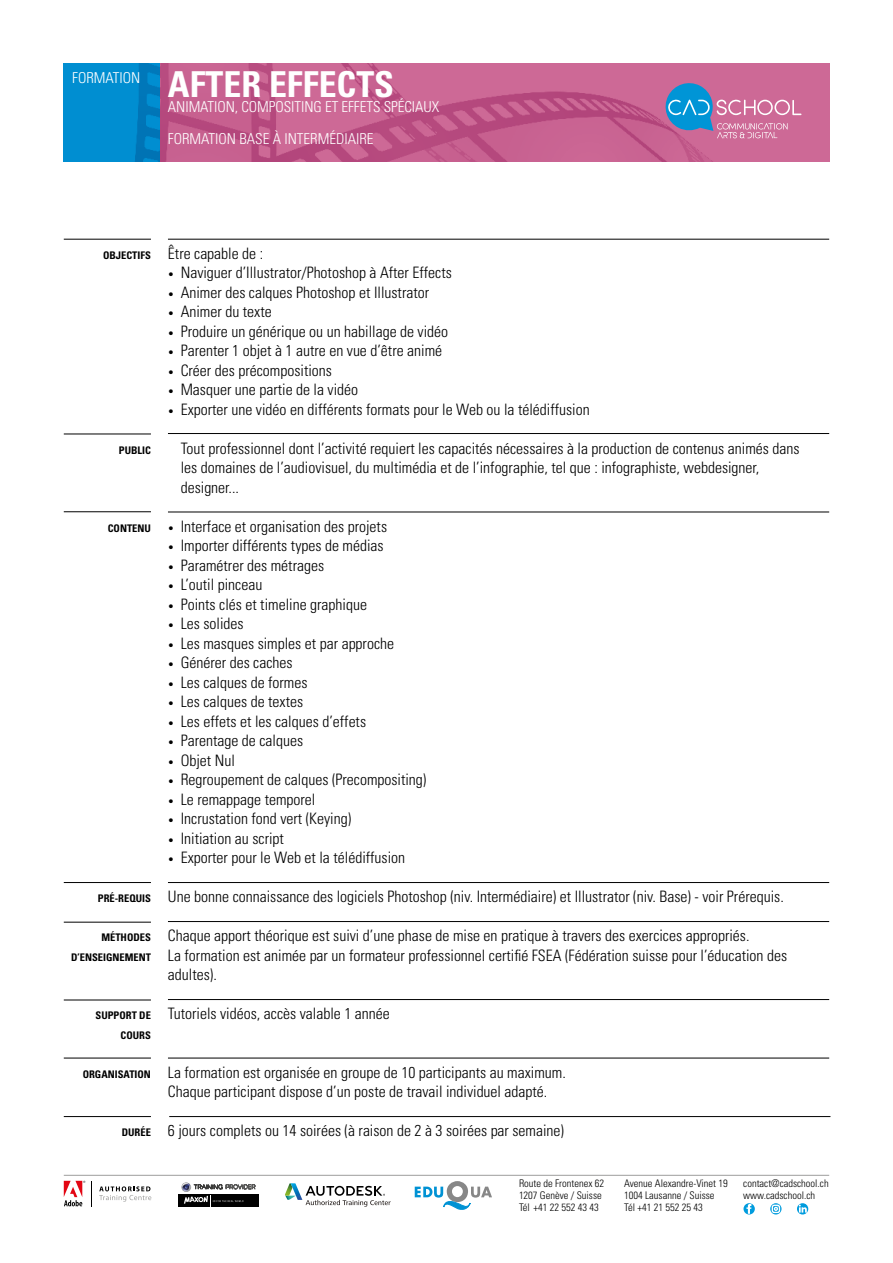
<style>
.page{position:relative;width:893px;height:1263px;background:#fff}
.page>*{position:absolute;margin:0;border:0;box-sizing:border-box;transform-origin:0 0}
.t1{font:700 condensed 35.7px "Univers LT Std";color:#fff}
.texte{font:300 condensed 15.75px/19.5px "Univers LT Std";color:#000}
.t2{font:300 condensed 15px "Univers LT Std";letter-spacing:-.005em;color:#fff}
.t3{font:300 condensed 10.5px/12px "Univers LT Std";color:#000}
.petit_titre_1{font:700 condensed 10.5px/19.5px "Univers LT Std";color:#000;text-align:right}
.s1{font-size:10.5px}
</style>
<div class="page">
<img style="left:159px;top:64px;width:670px;height:97px">
<svg style="left:64px;top:64px;width:95px;height:97px;background:#008acd"></svg>
<svg style="left:666px;top:83px;width:135px;height:55px;background:#a380ae"></svg>
<svg style="left:797px;top:1203px;width:11px;height:11px"></svg>
<svg style="left:770px;top:1203px;width:11px;height:11px"></svg>
<svg style="left:743px;top:1203px;width:12px;height:11px"></svg>
<hr style="left:64px;top:1175px;width:765px;height:1px;background:#9d9d9c">
<svg style="left:415px;top:1181px;width:77px;height:28px"></svg>
<svg style="left:64px;top:1181px;width:21px;height:25px"></svg>
<svg style="left:99px;top:1186px;width:52px;height:16px"></svg>
<svg style="left:285px;top:1183px;width:106px;height:24px"></svg>
<div style="left:178px;top:1194px;width:81px;height:13px;background:#000"></div>
<svg style="left:181px;top:1182px;width:75px;height:25px"></svg>
<hr style="left:64px;top:1000px;width:87px;height:1px;background:#000">
<hr style="left:64px;top:1058px;width:87px;height:1px;background:#000">
<hr style="left:168px;top:999px;width:661px;height:1px;background:#000">
<hr style="left:168px;top:921px;width:661px;height:1px;background:#000">
<hr style="left:168px;top:1058px;width:661px;height:1px;background:#000">
<hr style="left:169px;top:1116px;width:661px;height:1px;background:#000">
<hr style="left:64px;top:1116px;width:87px;height:1px;background:#000">
<hr style="left:64px;top:239px;width:87px;height:1px;background:#000">
<hr style="left:168px;top:239px;width:661px;height:1px;background:#000">
<hr style="left:168px;top:433px;width:661px;height:1px;background:#000">
<hr style="left:168px;top:512px;width:661px;height:1px;background:#000">
<hr style="left:64px;top:434px;width:87px;height:1px;background:#000">
<hr style="left:64px;top:511px;width:87px;height:1px;background:#000">
<hr style="left:64px;top:882px;width:87px;height:1px;background:#000">
<hr style="left:168px;top:882px;width:661px;height:1px;background:#000">
<hr style="left:64px;top:922px;width:87px;height:1px;background:#000">
<p class="t2" style="left:72px;top:69px;width:70px">FORMATION</p>
<p class="t1" style="left:168px;top:62px;width:228px">AFTER EFFECTS</p>
<p class="t2" style="left:168px;top:98px;width:273px">ANIMATION, COMPOSITING ET EFFETS SPÉCIAUX</p>
<p class="t2" style="left:168px;top:130px;width:207px">FORMATION BASE À INTERMÉDIAIRE</p>
<p class="petit_titre_1" style="left:103px;top:245px;width:49px">OBJECTIFS</p>
<p class="petit_titre_1" style="left:119px;top:440px;width:34px">PUBLIC</p>
<p class="petit_titre_1" style="left:108px;top:518px;width:45px">CONTENU</p>
<p class="petit_titre_1" style="left:98px;top:889px;width:55px">PRÉ-REQUIS</p>
<p class="petit_titre_1" style="left:101px;top:928px;width:51px">MÉTHODES</p>
<p class="petit_titre_1" style="left:71px;top:947px;width:81px">D’ENSEIGNEMENT</p>
<p class="petit_titre_1" style="left:96px;top:1006px;width:57px">SUPPORT DE<br>COURS</p>
<p class="petit_titre_1" style="left:83px;top:1064px;width:70px">ORGANISATION</p>
<p class="petit_titre_1" style="left:122px;top:1123px;width:31px">DURÉE</p>
<p class="texte" style="left:168px;top:243px;width:97px">Être capable de :</p>
<p class="texte" style="left:168px;top:263px;width:285px"><span class="s1">•</span> Naviguer d’Illustrator/Photoshop à After Effects</p>
<p class="texte" style="left:168px;top:282px;width:263px"><span class="s1">•</span> Animer des calques Photoshop et Illustrator</p>
<p class="texte" style="left:168px;top:302px;width:105px"><span class="s1">•</span> Animer du texte</p>
<p class="texte" style="left:168px;top:321px;width:282px"><span class="s1">•</span> Produire un générique ou un habillage de vidéo</p>
<p class="texte" style="left:168px;top:341px;width:276px"><span class="s1">•</span> Parenter 1 objet à 1 autre en vue d’être animé</p>
<p class="texte" style="left:168px;top:360px;width:166px"><span class="s1">•</span> Créer des précompositions</p>
<p class="texte" style="left:168px;top:380px;width:192px"><span class="s1">•</span> Masquer une partie de la vidéo</p>
<p class="texte" style="left:168px;top:399px;width:423px"><span class="s1">•</span> Exporter une vidéo en différents formats pour le Web ou la télédiffusion</p>
<p class="texte" style="left:181px;top:438px;width:620px">Tout professionnel dont l’activité requiert les capacités nécessaires à la production de contenus animés dans les domaines de l’audiovisuel, du multimédia et de l’infographie, tel que : infographiste, webdesigner, designer...</p>
<p class="texte" style="left:168px;top:516px;width:221px"><span class="s1">•</span> Interface et organisation des projets</p>
<p class="texte" style="left:168px;top:536px;width:217px"><span class="s1">•</span> Importer différents types de médias</p>
<p class="texte" style="left:168px;top:555px;width:158px"><span class="s1">•</span> Paramétrer des métrages</p>
<p class="texte" style="left:168px;top:575px;width:96px"><span class="s1">•</span> L’outil pinceau</p>
<p class="texte" style="left:168px;top:594px;width:201px"><span class="s1">•</span> Points clés et timeline graphique</p>
<p class="texte" style="left:168px;top:614px;width:77px"><span class="s1">•</span> Les solides</p>
<p class="texte" style="left:168px;top:633px;width:228px"><span class="s1">•</span> Les masques simples et par approche</p>
<p class="texte" style="left:168px;top:653px;width:126px"><span class="s1">•</span> Générer des caches</p>
<p class="texte" style="left:168px;top:672px;width:141px"><span class="s1">•</span> Les calques de formes</p>
<p class="texte" style="left:168px;top:692px;width:137px"><span class="s1">•</span> Les calques de textes</p>
<p class="texte" style="left:168px;top:711px;width:200px"><span class="s1">•</span> Les effets et les calques d’effets</p>
<p class="texte" style="left:168px;top:731px;width:137px"><span class="s1">•</span> Parentage de calques</p>
<p class="texte" style="left:168px;top:750px;width:68px"><span class="s1">•</span> Objet Nul</p>
<p class="texte" style="left:168px;top:770px;width:260px"><span class="s1">•</span> Regroupement de calques (Precompositing)</p>
<p class="texte" style="left:168px;top:789px;width:149px"><span class="s1">•</span> Le remappage temporel</p>
<p class="texte" style="left:168px;top:809px;width:185px"><span class="s1">•</span> Incrustation fond vert (Keying)</p>
<p class="texte" style="left:168px;top:828px;width:117px"><span class="s1">•</span> Initiation au script</p>
<p class="texte" style="left:168px;top:848px;width:239px"><span class="s1">•</span> Exporter pour le Web et la télédiffusion</p>
<p class="texte" style="left:168px;top:887px;width:617px">Une bonne connaissance des logiciels Photoshop (niv. Intermédiaire) et Illustrator (niv. Base) - voir Prérequis.</p>
<p class="texte" style="left:168px;top:926px;width:583px">Chaque apport théorique est suivi d’une phase de mise en pratique à travers des exercices appropriés.</p>
<p class="texte" style="left:168px;top:945px;width:621px">La formation est animée par un formateur professionnel certifié FSEA (Fédération suisse pour l’éducation des adultes).</p>
<p class="texte" style="left:168px;top:1004px;width:223px">Tutoriels vidéos, accès valable 1 année</p>
<p class="texte" style="left:168px;top:1062px;width:399px">La formation est organisée en groupe de 10 participants au maximum.</p>
<p class="texte" style="left:168px;top:1082px;width:381px">Chaque participant dispose d’un poste de travail individuel adapté.</p>
<p class="texte" style="left:168px;top:1121px;width:398px">6 jours complets ou 14 soirées (à raison de 2 à 3 soirées par semaine)</p>
<p class="t3" style="left:519px;top:1177px;width:87px">Route de Frontenex 62<br>1207 Genève / Suisse<br>Tél +41 22 552 43 43</p>
<p class="t3" style="left:624px;top:1177px;width:105px">Avenue Alexandre-Vinet 19<br>1004 Lausanne / Suisse<br>Tél +41 21 552 25 43</p>
<p class="t3" style="left:743px;top:1177px;width:87px">contact@cadschool.ch www.cadschool.ch</p>
</div>
